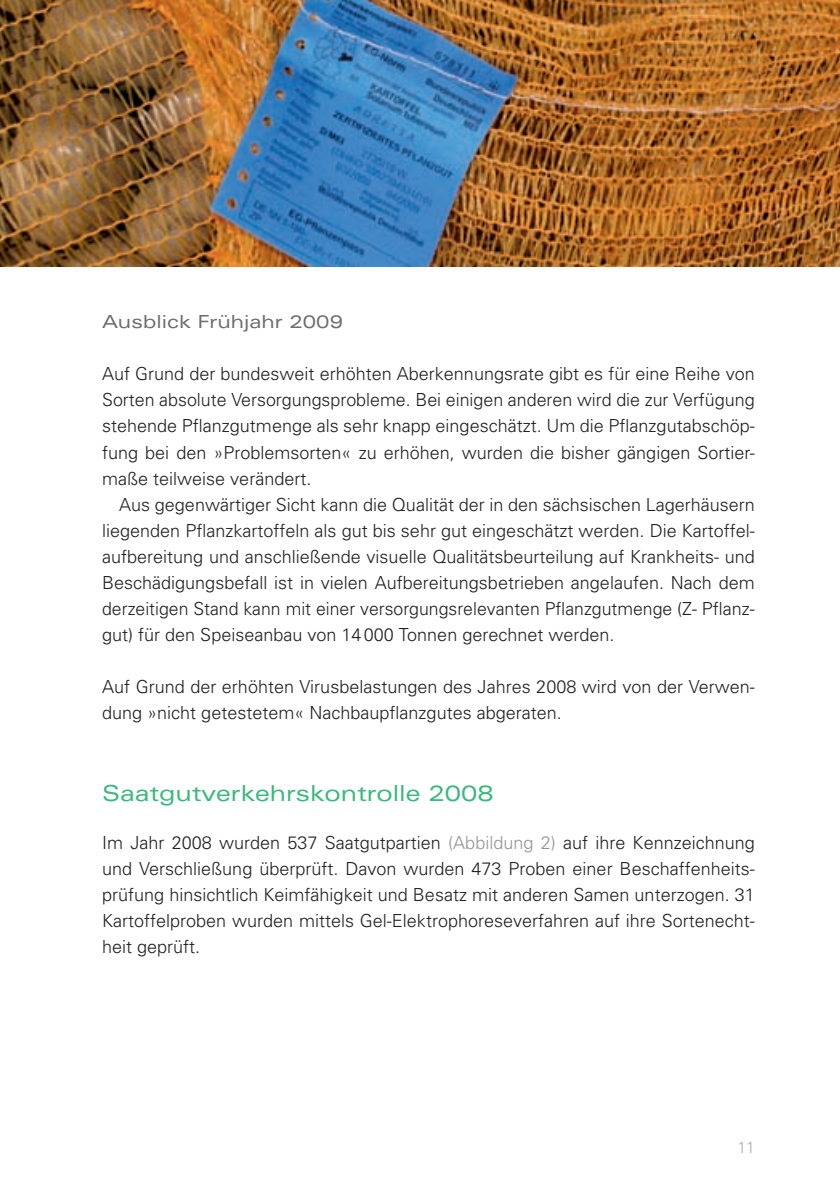
<style>
.page{position:relative;width:840px;height:1191px;background:#fff}
.page>*{position:absolute;margin:0;border:0;box-sizing:border-box;transform-origin:0 0}
.t1{font:expanded 22px "Univers";color:#39b97a}
.t2{font:300 18px/26px "Univers";color:#231f20;text-align:justify}
.t3{font:expanded 18px "Univers";color:#6c6d70}
.t4{font:300 16px "Univers";color:#a8a9ad}
.s1{color:#939598}
</style>
<div class="page">
<img style="left:0;top:0;width:839px;height:266px">
<p class="t3" style="left:102px;top:311px;width:242px">Ausblick Frühjahr 2009</p>
<p class="t2" style="left:102px;top:360px;width:653px">Auf Grund der bundesweit erhöhten Aberkennungsrate gibt es für eine Reihe von Sorten absolute Versorgungsprobleme. Bei einigen anderen wird die zur Verfügung stehende Pflanzgutmenge als sehr knapp eingeschätzt. Um die Pflanzgutabschöp&shy;fung bei den »Problemsorten« zu erhöhen, wurden die bisher gängigen Sortier&shy;maße teilweise verändert.</p>
<p class="t2" style="left:102px;top:491px;width:653px;text-indent:17px">Aus gegenwärtiger Sicht kann die Qualität der in den sächsischen Lagerhäusern liegenden Pflanzkartoffeln als gut bis sehr gut eingeschätzt werden. Die Kartoffel&shy;aufbereitung und anschließende visuelle Qualitätsbeurteilung auf Krankheits- und Beschädigungsbefall ist in vielen Aufbereitungsbetrieben angelaufen. Nach dem derzeitigen Stand kann mit einer versorgungsrelevanten Pflanzgutmenge (Z- Pflanz&shy;gut) für den Speiseanbau von 1 4000 Tonnen gerechnet werden.</p>
<p class="t2" style="left:102px;top:673px;width:653px">Auf Grund der erhöhten Virusbelastungen des Jahres 2008 wird von der Verwen&shy;dung »nicht getestetem« Nachbaupflanzgutes abgeraten.</p>
<p class="t1" style="left:102px;top:780px;width:393px">Saatgutverkehrskontrolle 2008</p>
<p class="t2" style="left:102px;top:829px;width:653px;text-align:left">Im Jahr 2008 wurden 537 Saatgutpartien <span class="s1">(Abbildung 2)</span> auf ihre Kennzeichnung und Verschließung überprüft. Davon wurden 473 Proben einer Beschaffenheits&shy;prüfung hinsichtlich Keimfähigkeit und Besatz mit anderen Samen unterzogen. 31<br>Kartoffelproben wurden mittels Gel-Elektrophoreseverfahren auf ihre Sortenecht&shy;heit geprüft.</p>
<p class="t4" style="left:737px;top:1137px;width:8px">11</p>
</div>
